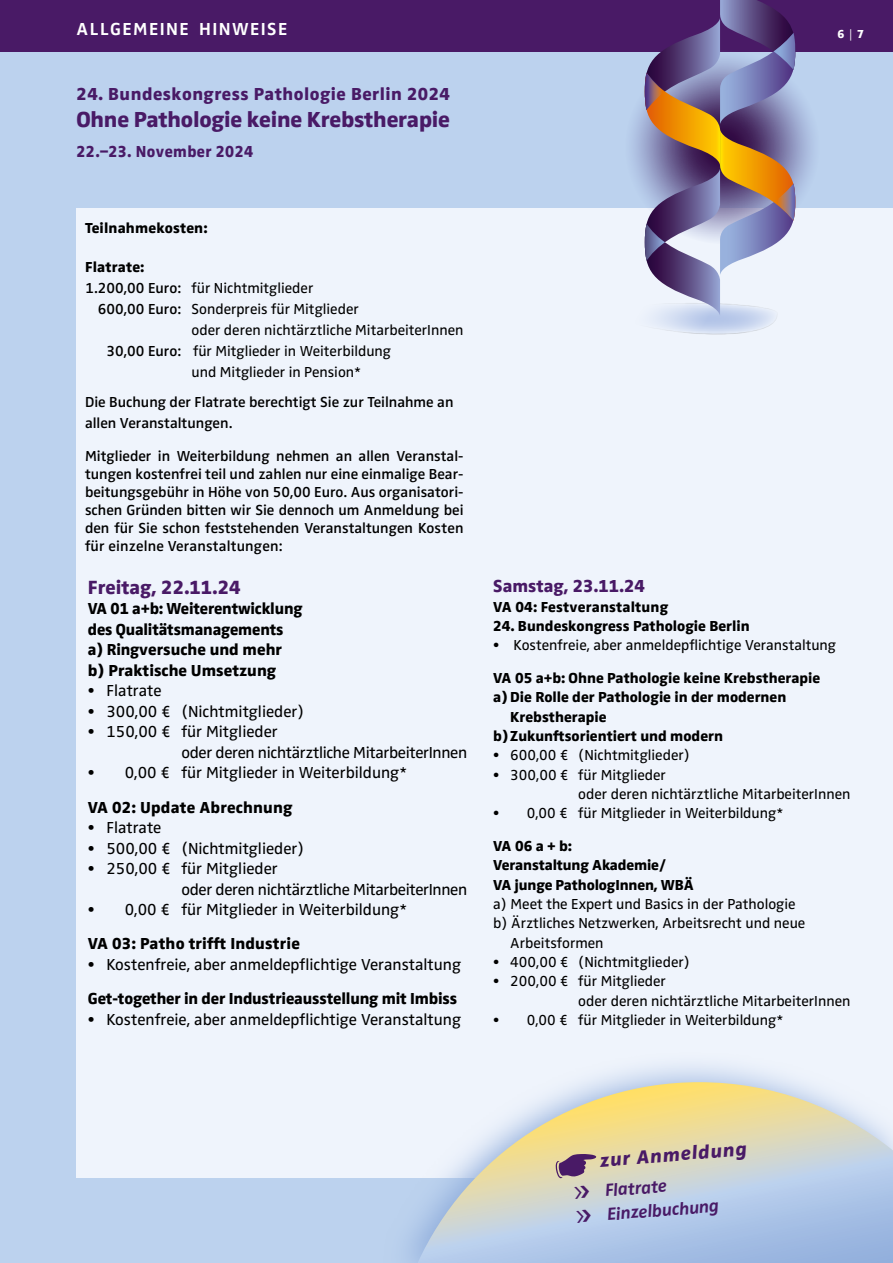
<style>
.page{position:relative;width:893px;height:1263px;background:#bcd2ee}
.page>*{position:absolute;margin:0;border:0;box-sizing:border-box;transform-origin:0 0}
.t1{font:800 22.5px "Zwo Pro";letter-spacing:-.01em;color:#491a66}
.t2{font:800 19.8px "Zwo Pro";color:#491a66}
.t3{font:italic 800 19.5px "Zwo Pro";color:#491a66}
.t4{font:800 18px "Zwo Pro";letter-spacing:.03em;color:#491a66}
.t5{font:italic 700 18px "Zwo Pro";color:#491a66}
.t6{font:700 18px "Zwo Pro";letter-spacing:.08em;color:#fff}
.t7{font:800 18px "Zwo Pro";color:#491a66}
.t8{font:16.5px "Zwo Pro";color:#000}
.t9{font:800 16.5px "Zwo Pro";letter-spacing:-.01em;color:#000}
.t10{font:16.5px "Zwo Pro";letter-spacing:-.02em;color:#000}
.t11{font:800 16.5px "Zwo Pro";letter-spacing:.01em;color:#000}
.t12{font:800 16.5px "Zwo Pro";letter-spacing:.025em;color:#491a66;scale:.95 1}
.t13{font:15px "Zwo Pro";color:#000}
.t14{font:600 15px/18px "Zwo Pro";color:#000}
.t15{font:800 15px "Zwo Pro";color:#000}
.t16{font:800 12px "Zwo Pro";color:#fff}
.s1{font-family:"Calibri";font-weight:700}
.s2{font-weight:600}
.s3{font-weight:600;font-style:normal}
.s4{font-weight:900;font-style:normal}
</style>
<div class="page">
<div style="left:77px;top:208px;width:816px;height:970px;background:#eff4fc"></div>
<div style="left:0;top:0;width:893px;height:51px;background:#491a66"></div>
<svg style="left:408px;top:1064px;width:386px;height:199px"></svg>
<svg style="left:418px;top:1082px;width:475px;height:181px"></svg>
<svg style="left:556px;top:1154px;width:40px;height:24px"></svg>
<svg style="left:625px;top:50px;width:195px;height:194px"></svg>
<svg style="left:605px;top:0;width:190px;height:335px"></svg>
<p class="t6" style="left:77px;top:15px;width:212px">ALLGEMEINE HINWEISE</p>
<p class="t16" style="left:837px;top:25px;width:28px">6 <span class="s1">│</span> 7</p>
<p class="t4" style="left:77px;top:80px;width:375px">24. Bundeskongress Pathologie Berlin 2024</p>
<p class="t1" style="left:77px;top:102px;width:375px">Ohne Pathologie keine Krebstherapie</p>
<p class="t12" style="left:77px;top:139px;width:187px">22.–23. November 2024</p>
<p class="t15" style="left:85px;top:216px;width:124px">Teilnahmekosten:</p>
<p class="t15" style="left:85px;top:255px;width:61px">Flatrate:</p>
<p class="t13" style="left:86px;top:276px;width:229px"><span class="s2">1.200,00 Euro:</span> für Nichtmitglieder</p>
<p class="t13" style="left:98px;top:297px;width:262px"><span class="s2">600,00 Euro:</span> Sonderpreis für Mitglieder</p>
<p class="t13" style="left:192px;top:318px;width:273px">oder deren nichtärztliche MitarbeiterInnen</p>
<p class="t13" style="left:107px;top:339px;width:286px"><span class="s2">30,00 Euro:</span> für Mitglieder in Weiterbildung</p>
<p class="t13" style="left:192px;top:360px;width:171px">und Mitglieder in Pension*</p>
<p class="t14" style="left:85px;top:390px;width:370px;line-height:21px">Die Buchung der Flatrate berechtigt Sie zur Teilnahme an allen Veranstaltungen.</p>
<p class="t14" style="left:85px;top:446px;width:380px;text-align:justify">Mitglieder in Weiterbildung nehmen an allen Veranstal&shy;tungen kostenfrei teil und zahlen nur eine einmalige Bear&shy;beitungsgebühr in Höhe von 50,00 Euro. Aus organisatori&shy;schen Gründen bitten wir Sie dennoch um Anmeldung bei den für Sie schon feststehenden Veranstaltungen Kosten für einzelne Veranstaltungen:</p>
<p class="t2" style="left:88px;top:572px;width:154px">Freitag, 22.11.24</p>
<p class="t9" style="left:88px;top:596px;width:216px">VA 01 a+b: Weiterentwicklung</p>
<p class="t9" style="left:88px;top:616px;width:197px">des Qualitätsmanagements</p>
<p class="t9" style="left:88px;top:637px;width:196px">a) Ringversuche und mehr</p>
<p class="t9" style="left:88px;top:657px;width:190px">b) Praktische Umsetzung</p>
<p class="t8" style="left:88px;top:678px;width:75px">• Flatrate</p>
<p class="t8" style="left:88px;top:699px;width:218px">• 300,00 € (Nichtmitglieder)</p>
<p class="t8" style="left:88px;top:719px;width:191px">• 150,00 € für Mitglieder</p>
<p class="t10" style="left:181px;top:740px;width:287px">oder deren nichtärztliche MitarbeiterInnen</p>
<p class="t8" style="left:88px;top:760px;width:321px">• 0,00 € für Mitglieder in Weiterbildung*</p>
<p class="t11" style="left:88px;top:794px;width:206px">VA 02: Update Abrechnung</p>
<p class="t8" style="left:88px;top:815px;width:75px">• Flatrate</p>
<p class="t8" style="left:88px;top:835px;width:218px">• 500,00 € (Nichtmitglieder)</p>
<p class="t8" style="left:88px;top:856px;width:191px">• 250,00 € für Mitglieder</p>
<p class="t10" style="left:181px;top:876px;width:287px">oder deren nichtärztliche MitarbeiterInnen</p>
<p class="t8" style="left:88px;top:897px;width:321px">• 0,00 € für Mitglieder in Weiterbildung*</p>
<p class="t11" style="left:88px;top:931px;width:214px">VA 03: Patho trifft Industrie</p>
<p class="t8" style="left:88px;top:952px;width:375px">• Kostenfreie, aber anmeldepflichtige Veranstaltung</p>
<p class="t9" style="left:88px;top:986px;width:371px">Get-together in der Industrieausstellung mit Imbiss</p>
<p class="t8" style="left:88px;top:1007px;width:375px">• Kostenfreie, aber anmeldepflichtige Veranstaltung</p>
<p class="t7" style="left:493px;top:572px;width:153px">Samstag, 23.11.24</p>
<p class="t15" style="left:493px;top:595px;width:176px">VA 04: Festveranstaltung</p>
<p class="t15" style="left:493px;top:614px;width:258px">24. Bundeskongress Pathologie Berlin</p>
<p class="t13" style="left:493px;top:634px;width:344px">• Kostenfreie, aber anmeldepflichtige Veranstaltung</p>
<p class="t15" style="left:493px;top:666px;width:328px">VA 05 a+b: Ohne Pathologie keine Krebstherapie</p>
<p class="t15" style="left:493px;top:686px;width:295px">a)Die Rolle der Pathologie in der modernen</p>
<p class="t15" style="left:510px;top:705px;width:98px">Krebstherapie</p>
<p class="t15" style="left:493px;top:724px;width:231px">b)Zukunftsorientiert und modern</p>
<p class="t13" style="left:493px;top:744px;width:198px">• 600,00 € (Nichtmitglieder)</p>
<p class="t13" style="left:493px;top:763px;width:174px">• 300,00 € für Mitglieder</p>
<p class="t13" style="left:578px;top:782px;width:274px">oder deren nichtärztliche MitarbeiterInnen</p>
<p class="t13" style="left:493px;top:802px;width:292px">• 0,00 € für Mitglieder in Weiterbildung*</p>
<p class="t15" style="left:493px;top:834px;width:80px">VA 06 a + b:</p>
<p class="t15" style="left:493px;top:854px;width:174px">Veranstaltung Akademie/</p>
<p class="t15" style="left:493px;top:873px;width:202px">VA junge PathologInnen, WBÄ</p>
<p class="t13" style="left:493px;top:892px;width:304px">a) Meet the Expert und Basics in der Pathologie</p>
<p class="t13" style="left:493px;top:912px;width:314px">b) Ärztliches Netzwerken, Arbeitsrecht und neue</p>
<p class="t13" style="left:510px;top:931px;width:95px">Arbeitsformen</p>
<p class="t13" style="left:493px;top:950px;width:198px">• 400,00 € (Nichtmitglieder)</p>
<p class="t13" style="left:493px;top:970px;width:174px">• 200,00 € für Mitglieder</p>
<p class="t13" style="left:578px;top:989px;width:274px">oder deren nichtärztliche MitarbeiterInnen</p>
<p class="t13" style="left:493px;top:1008px;width:292px">• 0,00 € für Mitglieder in Weiterbildung*</p>
<p class="t3" style="left:599px;top:1144px;width:149px;rotate:-4deg">zur Anmeldung</p>
<p class="t5" style="left:574px;top:1179px;width:94px;rotate:-5deg"><span class="s3">&gt;</span><span class="s4">&gt;</span> Flatrate</p>
<p class="t5" style="left:575px;top:1203px;width:144px;rotate:-5deg"><span class="s3">&gt;</span><span class="s4">&gt;</span> Einzelbuchung</p>
</div>
